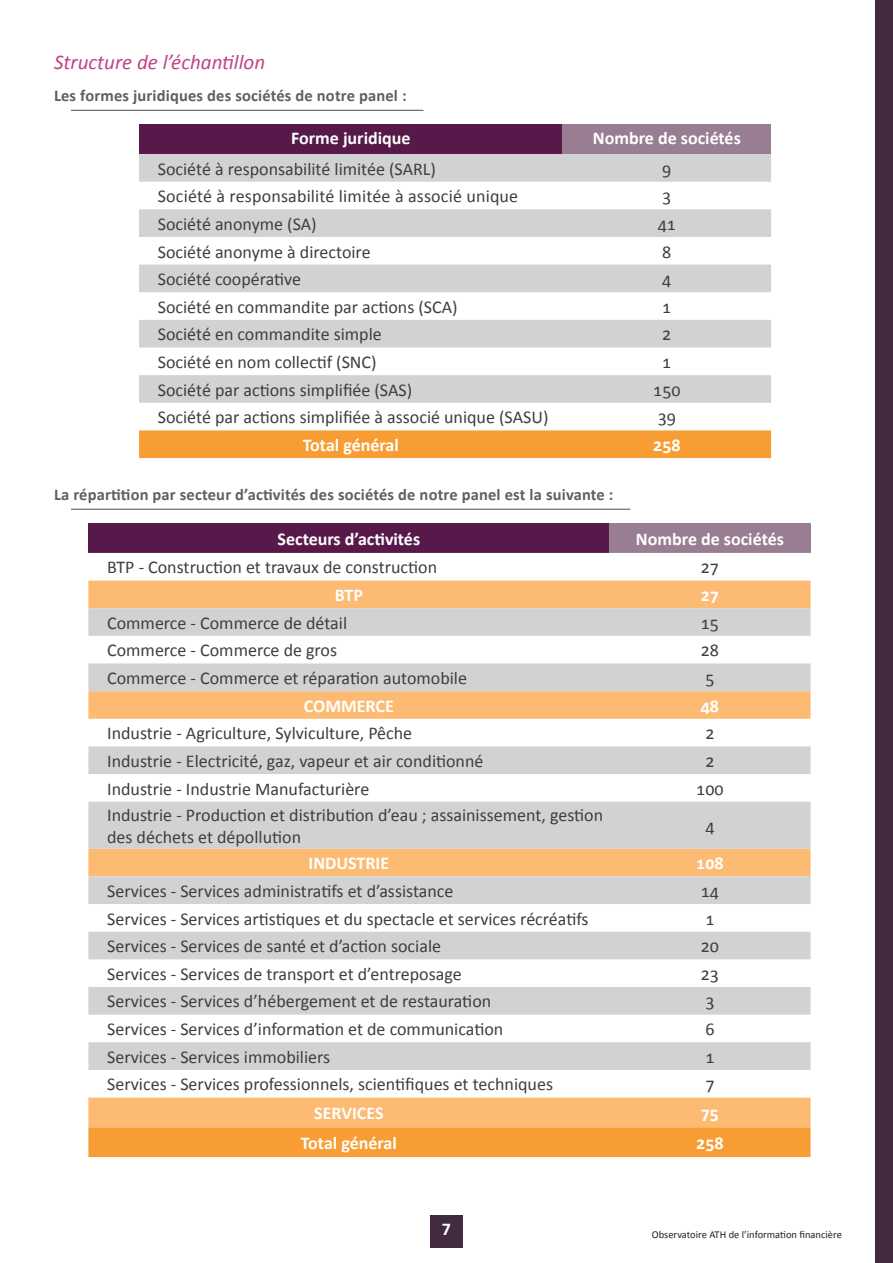
<style>
.page{position:relative;width:893px;height:1263px;background:#fff}
.page>*{position:absolute;margin:0;border:0;box-sizing:border-box;transform-origin:0 0}
.t1{font:italic 21px "Calibri";color:#c14384}
.t2{font:18px/21.6px "Calibri";color:#3e3e3f}
.t3{font:700 18px "Calibri";color:#fff}
.t4{font:700 16.5px "Calibri";letter-spacing:.01em;color:#5d6162}
.t5{font:10.5px "Calibri";color:#231f20}
</style>
<div class="page">
<div style="left:430px;top:1215px;width:33px;height:33px;background:#422b40"></div>
<div style="left:876px;top:0;width:17px;height:1263px;background:#422b40"></div>
<hr style="left:71px;top:110px;width:352px;height:1px;background:#5d6162">
<div style="left:139px;top:124px;width:424px;height:30px;background:#571949"></div>
<div style="left:563px;top:124px;width:208px;height:30px;background:#997e93"></div>
<svg style="left:139px;top:154px;width:632px;height:249px;fill:#d1d2d4"></svg>
<div style="left:139px;top:430px;width:632px;height:28px;background:#f89d33"></div>
<hr style="left:71px;top:509px;width:559px;height:1px;background:#5d6162">
<div style="left:88px;top:523px;width:521px;height:30px;background:#571949"></div>
<div style="left:609px;top:523px;width:201px;height:30px;background:#997e93"></div>
<svg style="left:88px;top:580px;width:722px;height:547px;fill:#fcba72"></svg>
<svg style="left:88px;top:608px;width:722px;height:462px;fill:#d1d2d4"></svg>
<div style="left:88px;top:1127px;width:722px;height:30px;background:#f89d33"></div>
<p class="t1" style="left:54px;top:47px;width:213px">Structure de l’échantillon</p>
<p class="t4" style="left:54px;top:85px;width:354px">Les formes juridiques des sociétés de notre panel :</p>
<p class="t3" style="left:291px;top:126px;width:121px">Forme juridique</p>
<p class="t3" style="left:593px;top:126px;width:149px">Nombre de sociétés</p>
<p class="t2" style="left:158px;top:158px;width:280px">Société à responsabilité limitée (SARL)</p>
<p class="t2" style="left:662px;top:158px;width:11px">9</p>
<p class="t2" style="left:158px;top:186px;width:362px">Société à responsabilité limitée à associé unique</p>
<p class="t2" style="left:662px;top:186px;width:11px">3</p>
<p class="t2" style="left:158px;top:213px;width:160px">Société anonyme (SA)</p>
<p class="t2" style="left:658px;top:213px;width:20px">41</p>
<p class="t2" style="left:158px;top:241px;width:214px">Société anonyme à directoire</p>
<p class="t2" style="left:662px;top:241px;width:11px">8</p>
<p class="t2" style="left:158px;top:268px;width:145px">Société coopérative</p>
<p class="t2" style="left:662px;top:268px;width:11px">4</p>
<p class="t2" style="left:158px;top:296px;width:301px">Société en commandite par actions (SCA)</p>
<p class="t2" style="left:662px;top:296px;width:11px">1</p>
<p class="t2" style="left:158px;top:324px;width:226px">Société en commandite simple</p>
<p class="t2" style="left:662px;top:324px;width:11px">2</p>
<p class="t2" style="left:158px;top:351px;width:220px">Société en nom collectif (SNC)</p>
<p class="t2" style="left:662px;top:351px;width:11px">1</p>
<p class="t2" style="left:158px;top:379px;width:256px">Société par actions simplifiée (SAS)</p>
<p class="t2" style="left:653px;top:379px;width:29px">150</p>
<p class="t2" style="left:158px;top:407px;width:392px">Société par actions simplifiée à associé unique (SASU)</p>
<p class="t2" style="left:658px;top:407px;width:20px">39</p>
<p class="t3" style="left:303px;top:433px;width:97px">Total général</p>
<p class="t3" style="left:653px;top:433px;width:29px">258</p>
<p class="t4" style="left:54px;top:484px;width:561px">La répartition par secteur d’activités des sociétés de notre panel est la suivante :</p>
<p class="t3" style="left:278px;top:527px;width:144px">Secteurs d’activités</p>
<p class="t3" style="left:636px;top:527px;width:149px">Nombre de sociétés</p>
<p class="t2" style="left:107px;top:557px;width:331px">BTP - Construction et travaux de construction</p>
<p class="t2" style="left:701px;top:557px;width:20px">27</p>
<p class="t3" style="left:335px;top:584px;width:30px">BTP</p>
<p class="t3" style="left:701px;top:584px;width:20px">27</p>
<p class="t2" style="left:107px;top:612px;width:241px">Commerce - Commerce de détail</p>
<p class="t2" style="left:701px;top:612px;width:20px">15</p>
<p class="t2" style="left:107px;top:640px;width:231px">Commerce - Commerce de gros</p>
<p class="t2" style="left:701px;top:640px;width:20px">28</p>
<p class="t2" style="left:107px;top:667px;width:361px">Commerce - Commerce et réparation automobile</p>
<p class="t2" style="left:705px;top:667px;width:11px">5</p>
<p class="t3" style="left:304px;top:694px;width:92px">COMMERCE</p>
<p class="t3" style="left:701px;top:694px;width:20px">48</p>
<p class="t2" style="left:107px;top:722px;width:307px">Industrie - Agriculture, Sylviculture, Pêche</p>
<p class="t2" style="left:705px;top:722px;width:11px">2</p>
<p class="t2" style="left:107px;top:750px;width:378px">Industrie - Electricité, gaz, vapeur et air conditionné</p>
<p class="t2" style="left:705px;top:750px;width:11px">2</p>
<p class="t2" style="left:107px;top:778px;width:264px">Industrie - Industrie Manufacturière</p>
<p class="t2" style="left:696px;top:778px;width:29px">100</p>
<p class="t2" style="left:107px;top:804px;width:497px">Industrie - Production et distribution d’eau ; assainissement, gestion des déchets et dépollution</p>
<p class="t2" style="left:705px;top:815px;width:11px">4</p>
<p class="t3" style="left:308px;top:852px;width:82px">INDUSTRIE</p>
<p class="t3" style="left:696px;top:852px;width:29px">108</p>
<p class="t2" style="left:107px;top:880px;width:348px">Services - Services administratifs et d’assistance</p>
<p class="t2" style="left:701px;top:880px;width:20px">14</p>
<p class="t2" style="left:107px;top:908px;width:483px">Services - Services artistiques et du spectacle et services récréatifs</p>
<p class="t2" style="left:705px;top:908px;width:11px">1</p>
<p class="t2" style="left:107px;top:935px;width:335px">Services - Services de santé et d’action sociale</p>
<p class="t2" style="left:701px;top:935px;width:20px">20</p>
<p class="t2" style="left:107px;top:963px;width:356px">Services - Services de transport et d’entreposage</p>
<p class="t2" style="left:701px;top:963px;width:20px">23</p>
<p class="t2" style="left:107px;top:991px;width:386px">Services - Services d’hébergement et de restauration</p>
<p class="t2" style="left:705px;top:991px;width:11px">3</p>
<p class="t2" style="left:107px;top:1018px;width:398px">Services - Services d’information et de communication</p>
<p class="t2" style="left:705px;top:1018px;width:11px">6</p>
<p class="t2" style="left:107px;top:1046px;width:224px">Services - Services immobiliers</p>
<p class="t2" style="left:705px;top:1046px;width:11px">1</p>
<p class="t2" style="left:107px;top:1074px;width:447px">Services - Services professionnels, scientifiques et techniques</p>
<p class="t2" style="left:705px;top:1074px;width:11px">7</p>
<p class="t3" style="left:314px;top:1101px;width:71px">SERVICES</p>
<p class="t3" style="left:701px;top:1101px;width:20px">75</p>
<p class="t3" style="left:301px;top:1131px;width:97px">Total général</p>
<p class="t3" style="left:696px;top:1131px;width:29px">258</p>
<p class="t3" style="left:442px;top:1218px;width:11px">7</p>
<p class="t5" style="left:652px;top:1228px;width:192px">Observatoire ATH de l’information financière</p>
</div>
